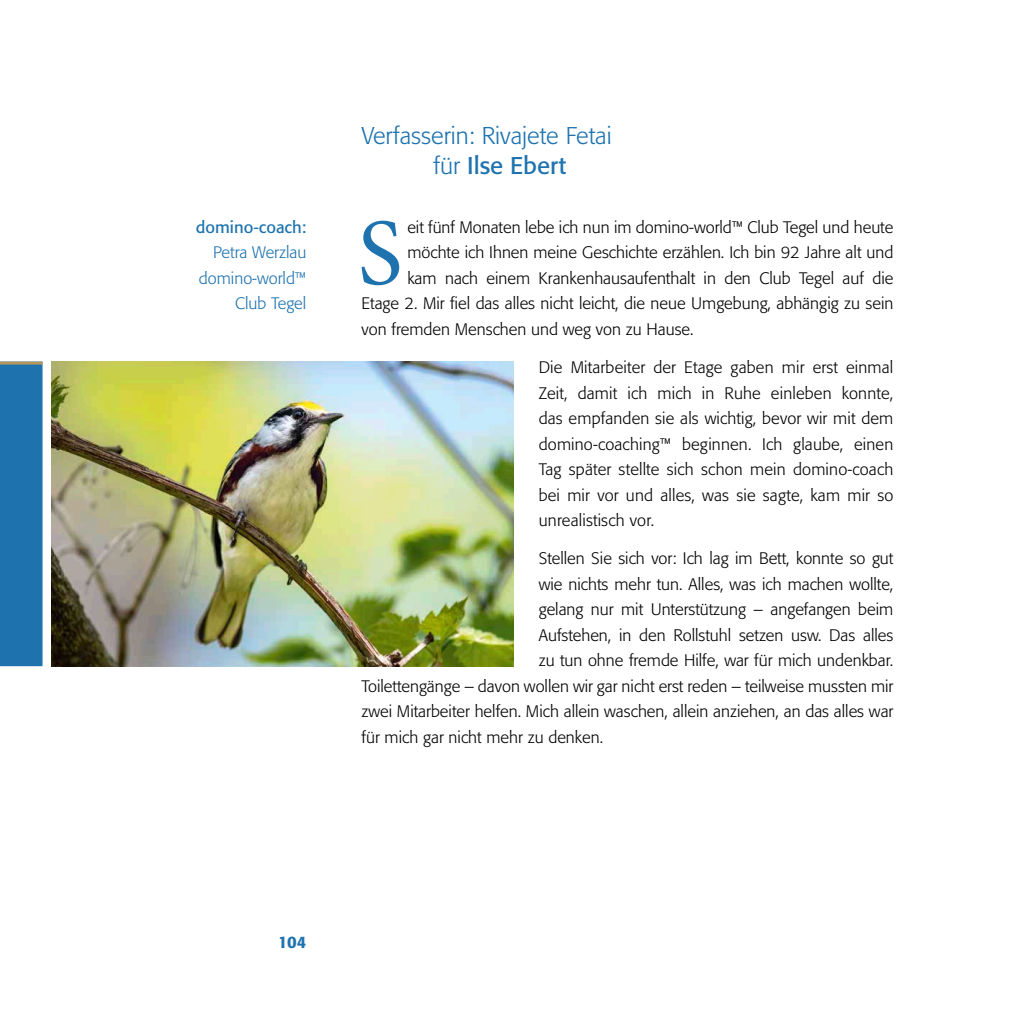
<style>
.page{position:relative;width:1021px;height:1021px;background:#fff}
.page>*{position:absolute;margin:0;border:0;box-sizing:border-box;transform-origin:0 0}
.t1{font:94.95px "Minion Pro";color:#1e73af}
.t2{font:300 24px/30px "Formata";color:#1e73af}
.t3{font:300 16.5px/25.5px "Formata";color:#000;text-align:justify}
.t4{font:300 16.5px/25.5px "Formata";color:#1e73af;text-align:right}
.t5{font:16.5px "Formata";color:#1e73af}
.t6{font:500 16.5px "Formata";color:#1e73af}
.s1{font-weight:400}
</style>
<div class="page">
<div style="left:0;top:361px;width:43px;height:305px;background:#1e73af"></div>
<hr style="left:0;top:361px;width:43px;height:3px;background:#b3985e">
<img style="left:51px;top:361px;width:462px;height:305px">
<p class="t5" style="left:196px;top:217px;width:112px">domino-coach:</p>
<p class="t4" style="left:199px;top:240px;width:109px">Petra Werzlau domino-world™<br>Club Tegel</p>
<h2 class="t2" style="left:433px;top:120px;width:180px;text-indent:-72px">Verfasserin: Rivajete Fetai für <span class="s1">Ilse Ebert</span></h2>
<h1 class="t1" style="left:357px;top:190px;width:47px">S</h1>
<p class="t3" style="left:407px;top:214px;width:487px">eit fünf Monaten lebe ich nun im domino-world™ Club Tegel und heute</p>
<p class="t3" style="left:407px;top:240px;width:487px">möchte ich Ihnen meine Geschichte erzählen. Ich bin 92 Jahre alt und</p>
<p class="t3" style="left:407px;top:265px;width:487px">kam nach einem Krankenhausaufenthalt in den Club Tegel auf die</p>
<p class="t3" style="left:361px;top:291px;width:533px">Etage 2. Mir fiel das alles nicht leicht, die neue Umgebung, abhängig zu sein</p>
<p class="t3" style="left:361px;top:316px;width:333px">von fremden Menschen und weg von zu Hause.</p>
<p class="t3" style="left:539px;top:355px;width:356px">Die Mitarbeiter der Etage gaben mir erst einmal Zeit, damit ich mich in Ruhe einleben konnte, das empfanden sie als wichtig, bevor wir mit dem domino-coaching™ beginnen. Ich glaube, einen Tag später stellte sich schon mein domino-coach bei mir vor und alles, was sie sagte, kam mir so unrealistisch vor.</p>
<p class="t3" style="left:539px;top:546px;width:356px">Stellen Sie sich vor: Ich lag im Bett, konnte so gut</p>
<p class="t3" style="left:539px;top:571px;width:356px">wie nichts mehr tun. Alles, was ich machen wollte,</p>
<p class="t3" style="left:539px;top:597px;width:356px">gelang nur mit Unterstützung – angefangen beim</p>
<p class="t3" style="left:539px;top:622px;width:356px">Aufstehen, in den Rollstuhl setzen usw. Das alles</p>
<p class="t3" style="left:539px;top:648px;width:356px">zu tun ohne fremde Hilfe, war für mich undenkbar.</p>
<p class="t3" style="left:361px;top:673px;width:533px">Toilettengänge – davon wollen wir gar nicht erst reden – teilweise mussten mir</p>
<p class="t3" style="left:361px;top:699px;width:533px">zwei Mitarbeiter helfen. Mich allein waschen, allein anziehen, an das alles war</p>
<p class="t3" style="left:361px;top:724px;width:243px">für mich gar nicht mehr zu denken.</p>
<p class="t6" style="left:278px;top:931px;width:30px">104</p>
</div>
